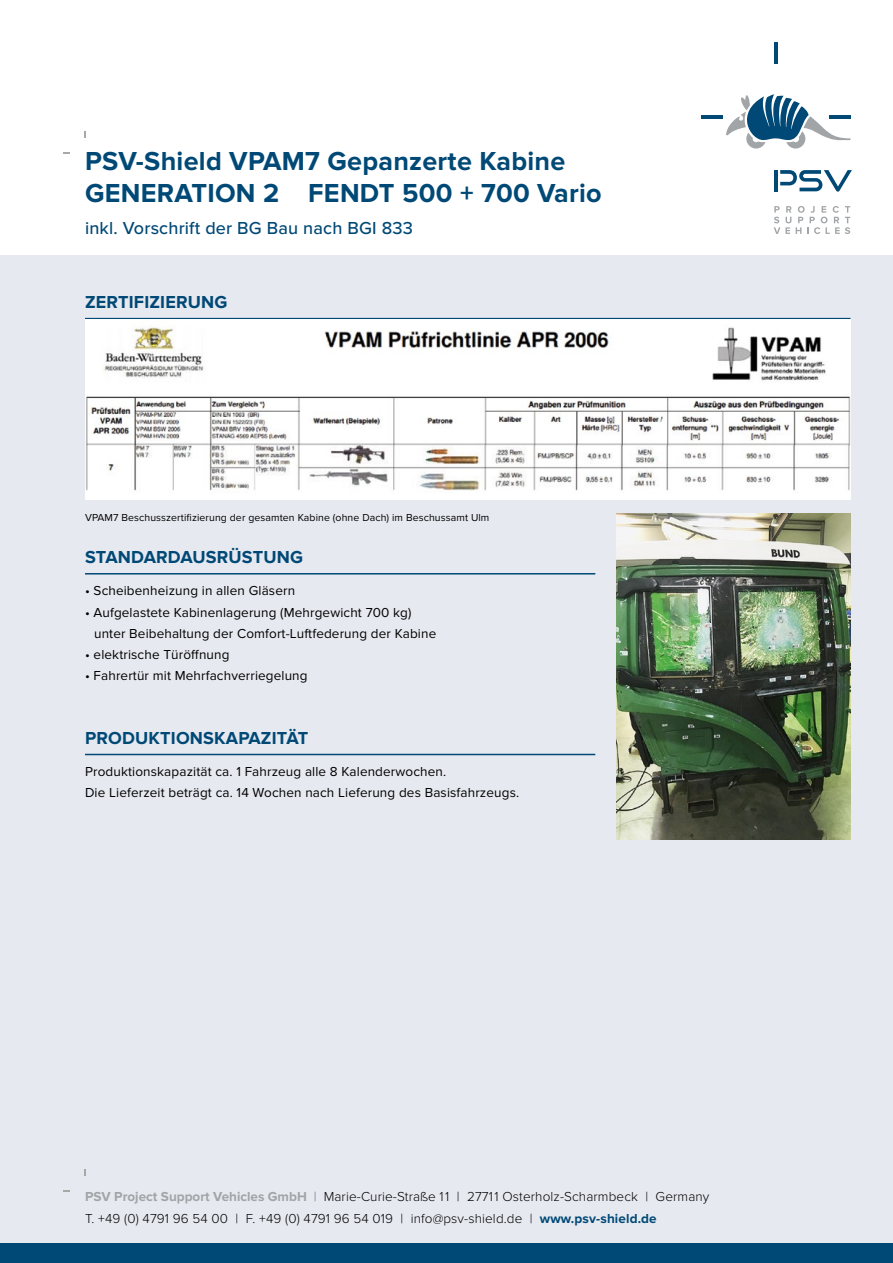
<style>
.page{position:relative;width:893px;height:1263px;background:#fff}
.page>*{position:absolute;margin:0;border:0;box-sizing:border-box;transform-origin:0 0}
.t1{font:700 27px/32px "Proxima Nova";letter-spacing:.01em;color:#004976}
.t2{font:700 18px "Proxima Nova";letter-spacing:.01em;color:#004976}
.t3{font:500 18px "Proxima Nova";letter-spacing:.01em;color:#004976}
.t4{font:13.5px/21.3px "Proxima Nova";letter-spacing:.01em;color:#000}
.t5{font:300 13.5px/21.3px "Proxima Nova";letter-spacing:.01em;color:#000}
.t6{font:10.5px "Proxima Nova";letter-spacing:.01em;color:#000}
.s1{font-weight:700;color:#a1a5a7}
.s2{font-weight:700;color:#004976}
</style>
<div class="page">
<div style="left:0;top:255px;width:893px;height:997px;background:#e7e9f0"></div>
<div style="left:0;top:1244px;width:893px;height:19px;background:#004976"></div>
<svg style="left:726px;top:94px;width:124px;height:55px"></svg>
<hr style="left:774px;top:43px;width:4px;height:21px;background:#004976">
<hr style="left:702px;top:115px;width:21px;height:4px;background:#004976">
<hr style="left:829px;top:115px;width:21px;height:4px;background:#004976">
<hr style="left:774px;top:170px;width:4px;height:21px;background:#004976">
<svg style="left:780px;top:170px;width:72px;height:22px"></svg>
<svg style="left:774px;top:206px;width:76px;height:28px"></svg>
<svg style="left:84px;top:1169px;width:2px;height:6px"></svg>
<hr style="left:85px;top:318px;width:765px;height:1px;background:#004976">
<hr style="left:85px;top:573px;width:510px;height:1px;background:#004976">
<hr style="left:85px;top:754px;width:510px;height:1px;background:#004976">
<svg style="left:63px;top:152px;width:6px;height:2px"></svg>
<img style="left:85px;top:319px;width:765px;height:181px">
<img style="left:617px;top:514px;width:233px;height:326px">
<h1 class="t1" style="left:85px;top:147px;width:518px">PSV-Shield VPAM7 Gepanzerte Kabine<br>GENERATION 2 FENDT 500 + 700 Vario</h1>
<h2 class="t3" style="left:85px;top:218px;width:329px">inkl. Vorschrift der BG Bau nach BGI 833</h2>
<h2 class="t2" style="left:85px;top:292px;width:144px">ZERTIFIZIERUNG</h2>
<p class="t6" style="left:85px;top:511px;width:406px">VPAM7 Beschusszertifizierung der gesamten Kabine (ohne Dach) im Beschussamt Ulm</p>
<h2 class="t2" style="left:85px;top:547px;width:219px">STANDARDAUSRÜSTUNG</h2>
<p class="t4" style="left:85px;top:581px;width:212px">• Scheibenheizung in allen Gläsern</p>
<p class="t4" style="left:94px;top:602px;width:344px;text-indent:-9px">• Aufgelastete Kabinenlagerung (Mehrgewicht 700 kg) unter Beibehaltung der Comfort-Luftfederung der Kabine</p>
<p class="t4" style="left:85px;top:644px;width:146px">• elektrische Türöffnung</p>
<p class="t4" style="left:85px;top:666px;width:224px">• Fahrertür mit Mehrfachverriegelung</p>
<h2 class="t2" style="left:85px;top:728px;width:225px">PRODUKTIONSKAPAZITÄT</h2>
<p class="t4" style="left:85px;top:761px;width:436px">Produktionskapazität ca. 1 Fahrzeug alle 8 Kalenderwochen.<br>Die Lieferzeit beträgt ca. 14 Wochen nach Lieferung des Basisfahrzeugs.</p>
<p class="t5" style="left:85px;top:1186px;width:626px"><span class="s1">PSV Project Support Vehicles GmbH |</span> Marie-Curie-Straße 11 | 27711 Osterholz-Scharmbeck | Germany<br>T. +49 (0) 4791 96 54 00 | F. +49 (0) 4791 96 54 019 | info@psv-shield.de | <span class="s2">www.psv-shield.de</span></p>
</div>
